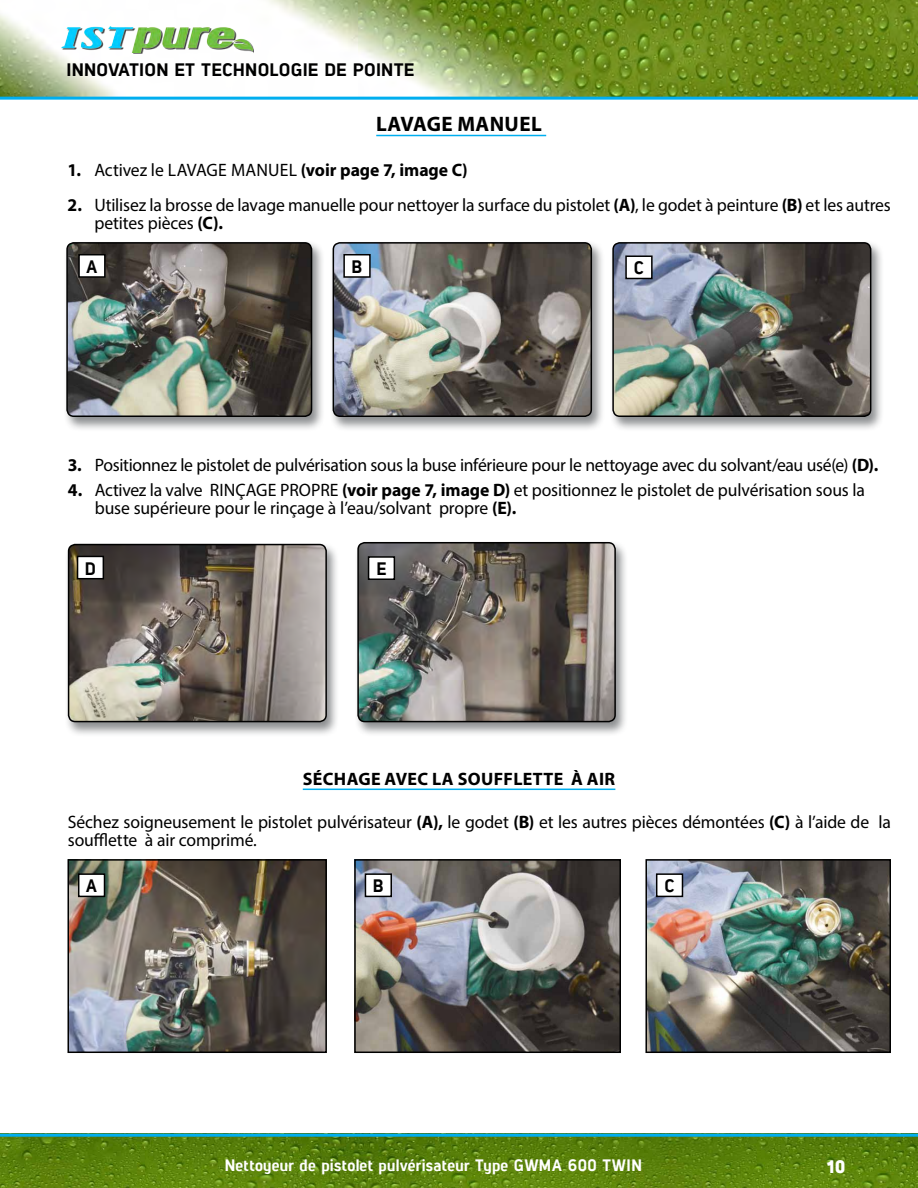
<style>
.page{position:relative;width:918px;height:1188px;background:#fff}
.page>*{position:absolute;margin:0;border:0;box-sizing:border-box;transform-origin:0 0}
.t1{font:700 21px "Myriad Pro";letter-spacing:.015em;color:#000}
.t2{font:18px/18px "Myriad Pro";letter-spacing:-.005em;color:#000}
.t3{font:18px "Lintel Regular 6";letter-spacing:.01em;color:#000;scale:1.05 1}
.t4{font:700 18px "Myriad Pro";letter-spacing:.02em;color:#000}
.t5{font:18px "Lintel Regular 6";letter-spacing:.01em;color:#000}
.t6{font:18px "Lintel Regular 3";color:#fff}
.t7{font:16.5px "Lintel Regular 6";letter-spacing:.02em;color:#fff}
.s1{font-weight:700}
</style>
<div class="page">
<img style="left:0;top:0;width:918px;height:97px">
<div style="left:63px;top:28px;width:191px;height:26px;background:#fefefe"></div>
<img style="left:62px;top:27px;width:191px;height:25px">
<img style="left:0;top:1137px;width:918px;height:51px">
<hr style="left:0;top:97px;width:918px;height:3px;background:#00aeef">
<hr style="left:0;top:1134px;width:918px;height:3px;background:#00aeef">
<div style="left:609px;top:241px;width:275px;height:191px;background:#8a8c8e;opacity:.97"></div>
<img style="left:613px;top:243px;width:258px;height:173px">
<div style="left:612px;top:242px;width:259px;height:175px;border:2px solid #000;border-radius:7px"></div>
<div style="left:64px;top:542px;width:276px;height:195px;background:#8a8c8e;opacity:.97"></div>
<img style="left:69px;top:545px;width:257px;height:177px">
<div style="left:68px;top:544px;width:259px;height:178px;border:2px solid #000;border-radius:7px"></div>
<div style="left:329px;top:241px;width:276px;height:191px;background:#8a8c8e;opacity:.97"></div>
<img style="left:333px;top:243px;width:258px;height:173px">
<div style="left:333px;top:242px;width:259px;height:175px;border:2px solid #000;border-radius:7px"></div>
<div style="left:63px;top:241px;width:262px;height:191px;background:#8a8c8e;opacity:.97"></div>
<img style="left:67px;top:243px;width:245px;height:173px">
<div style="left:66px;top:242px;width:246px;height:175px;border:2px solid #000;border-radius:7px"></div>
<div style="left:79px;top:255px;width:26px;height:22px;background:#fff"></div>
<div style="left:78px;top:254px;width:28px;height:24px;border:2px solid #000"></div>
<div style="left:78px;top:556px;width:25px;height:23px;background:#fff"></div>
<div style="left:77px;top:556px;width:27px;height:23px;border:2px solid #000"></div>
<div style="left:344px;top:255px;width:26px;height:22px;background:#fff"></div>
<div style="left:343px;top:254px;width:28px;height:24px;border:2px solid #000"></div>
<div style="left:626px;top:256px;width:26px;height:22px;background:#fff"></div>
<div style="left:625px;top:255px;width:28px;height:24px;border:2px solid #000"></div>
<hr style="left:376px;top:135px;width:170px;height:1px;background:#00aeef">
<hr style="left:303px;top:789px;width:312px;height:1px;background:#00aeef">
<div style="left:354px;top:540px;width:275px;height:197px;background:#8a8c8e;opacity:.97"></div>
<img style="left:358px;top:543px;width:257px;height:179px">
<div style="left:357px;top:542px;width:259px;height:180px;border:2px solid #000;border-radius:7px"></div>
<img style="left:71px;top:862px;width:253px;height:188px">
<div style="left:68px;top:859px;width:259px;height:194px;border:2px solid #000"></div>
<img style="left:357px;top:862px;width:261px;height:188px">
<div style="left:354px;top:859px;width:267px;height:194px;border:2px solid #000"></div>
<img style="left:648px;top:862px;width:240px;height:188px">
<div style="left:645px;top:859px;width:246px;height:194px;border:2px solid #000"></div>
<div style="left:369px;top:557px;width:25px;height:22px;background:#fff"></div>
<div style="left:368px;top:556px;width:27px;height:24px;border:2px solid #000"></div>
<div style="left:79px;top:874px;width:26px;height:22px;background:#fff"></div>
<div style="left:78px;top:873px;width:27px;height:24px;border:2px solid #000"></div>
<div style="left:365px;top:874px;width:26px;height:22px;background:#fff"></div>
<div style="left:365px;top:873px;width:27px;height:24px;border:2px solid #000"></div>
<div style="left:657px;top:874px;width:25px;height:22px;background:#fff"></div>
<div style="left:656px;top:873px;width:27px;height:24px;border:2px solid #000"></div>
<p class="t3" style="left:67px;top:57px;width:333px">INNOVATION ET TECHNOLOGIE DE POINTE</p>
<p class="t1" style="left:376px;top:110px;width:115px">LAVAGE MANU</p>
<p class="t1" style="left:519px;top:110px;width:22px">EL</p>
<p class="t2" style="left:68px;top:160px;width:402px"><span class="s1">1.</span> Activez le lavage Manuel <span class="s1">(VOIR PAGE 7, IMAGE C)</span></p>
<p class="t2" style="left:95px;top:196px;width:798px;text-indent:-27px"><span class="s1">2.</span> Utilisez la brosse de lavage manuelle pour nettoyer la surface du pistolet <span class="s1">(A)</span>, le godet à peinture <span class="s1">(B)</span> et les autres petites pièces <span class="s1">(C).</span></p>
<p class="t5" style="left:86px;top:254px;width:12px">A</p>
<p class="t5" style="left:352px;top:254px;width:10px">B</p>
<p class="t5" style="left:634px;top:255px;width:10px">C</p>
<p class="t2" style="left:68px;top:456px;width:812px"><span class="s1">3.</span> Positionnez le pistolet de pulvérisation sous la buse inférieure pour le nettoyage avec du solvant/eau usé(e) <span class="s1">(D).</span></p>
<p class="t2" style="left:95px;top:480px;width:772px;text-indent:-27px"><span class="s1">4.</span> Activez la valve rinçage propre <span class="s1">(VOIR PAGE 7, IMAGE D)</span> et positionnez le pistolet de pulvérisation sous la buse supérieure pour le rinçage à l’eau/solvant propre <span class="s1">(E).</span></p>
<p class="t5" style="left:85px;top:556px;width:11px">D</p>
<p class="t5" style="left:376px;top:556px;width:10px">E</p>
<p class="t4" style="left:303px;top:767px;width:314px">SÉCHAGE AVEC LA SOUFFLETT E À AIR</p>
<p class="t2" style="left:68px;top:813px;width:825px">Séchez soigneusement le pistolet pulvérisateur <span class="s1">(A),</span> le godet <span class="s1">(B)</span> et les autres pièces démontées <span class="s1">(C)</span> à l’aide de la soufflette à air comprimé.</p>
<p class="t5" style="left:86px;top:873px;width:12px">A</p>
<p class="t5" style="left:373px;top:873px;width:10px">B</p>
<p class="t5" style="left:665px;top:873px;width:10px">C</p>
<p class="t7" style="left:225px;top:1153px;width:417px">NETTOYEUR DE PISTOLET PULVÉRISATEUR TYPE GWMA 600 TWIN</p>
<p class="t6" style="left:827px;top:1154px;width:20px">10</p>
</div>
